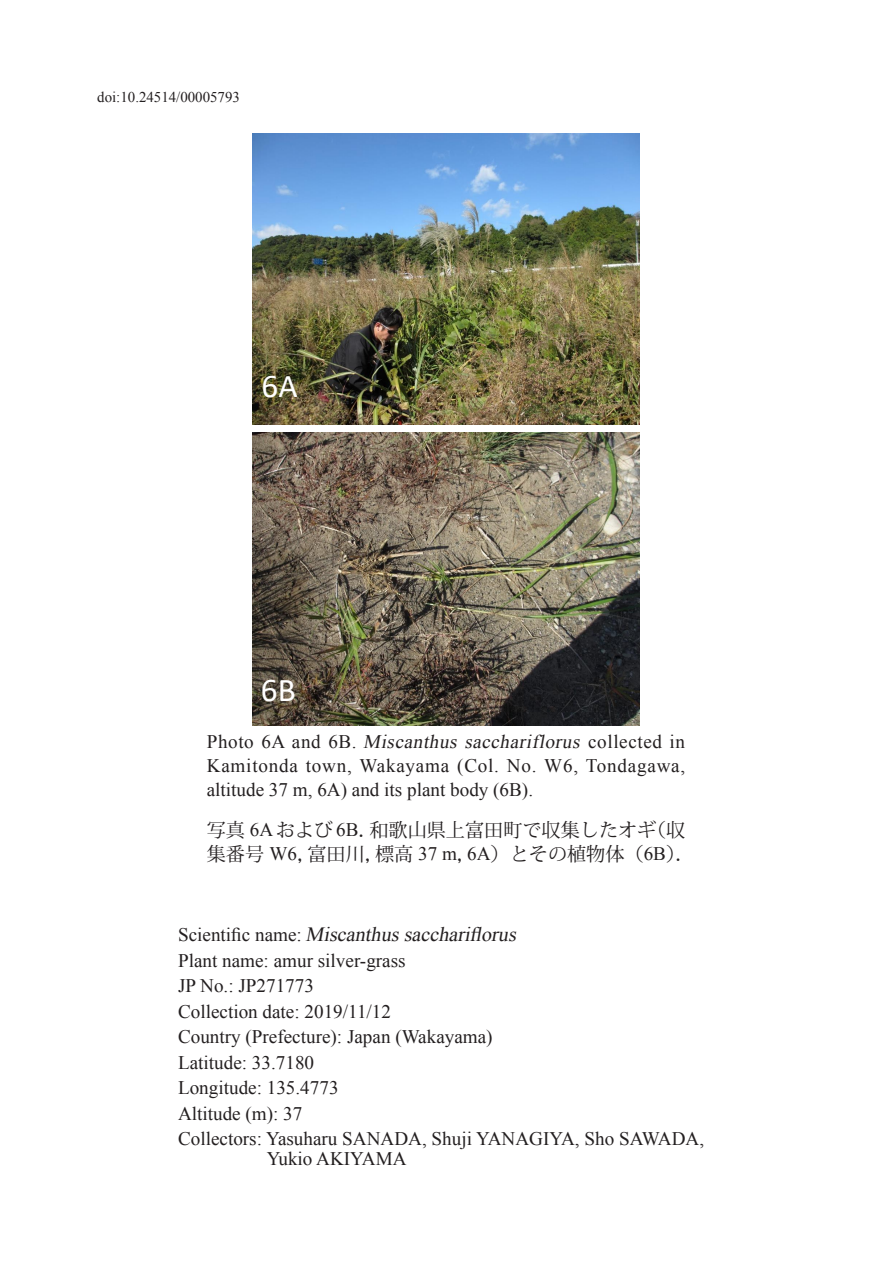
<style>
.page{position:relative;width:893px;height:1263px;background:#fff}
.page>*{position:absolute;margin:0;border:0;box-sizing:border-box;transform-origin:0 0}
.t1{font:33.3px "Calibri";color:#fff}
.t2{font:italic 20.25px "Times New Roman";color:#231f20}
.t3{font:19.2px/23.9px "Times New Roman";color:#231f20;text-align:justify}
.t4{font:19.2px/23.9px "Koz Min Pro";color:#231f20}
.t5{font:14.85px "Times New Roman";color:#231f20}
.s1{font-style:italic}
.s2{font-family:"Times New Roman"}
.s3{font-style:normal;font-size:19.2px}
</style>
<div class="page">
<img style="left:252px;top:133px;width:387px;height:291px">
<img style="left:252px;top:433px;width:387px;height:292px">
<p class="t5" style="left:97px;top:87px;width:144px">doi:10.24514/00005793</p>
<p class="t1" style="left:262px;top:363px;width:38px">A6</p>
<p class="t1" style="left:261px;top:666px;width:37px">B6</p>
<p class="t3" style="left:207px;top:729px;width:480px">P h o t o A6 a n d B6 . <span class="s1">Miscanthus sacchariflorus</span> c o l l e c t e d i n Kamitonda town, Wakayama (Col. No W. 6, Tondagawa, altitude 37 m A6, ) and its plant body B6( .(</p>
<p class="t4" style="left:647px;top:817px;width:40px">（収</p>
<p class="t4" style="left:369px;top:817px;width:289px">和歌山県上富田町で収集したオギ</p>
<p class="t4" style="left:375px;top:817px;width:321px;text-indent:-168px">写真 <span class="s2">6A</span>および <span class="s2">B6</span> ．<br>標高 <span class="s2">37 m</span>，<span class="s2">6A</span>）とその植物体（ <span class="s2">B6</span> ．(</p>
<p class="t4" style="left:307px;top:841px;width:78px">富田川，</p>
<p class="t4" style="left:207px;top:841px;width:111px">集番号 <span class="s2">W6</span>，</p>
<p class="t2" style="left:178px;top:920px;width:344px"><span class="s3">S c i e n t i fi c n a m e :</span> Miscanthus sacchariflorus</p>
<p class="t3" style="left:178px;top:947px;width:229px">Plant name: amur silver-grass</p>
<p class="t3" style="left:178px;top:973px;width:137px">JP No.: JP271773</p>
<p class="t3" style="left:178px;top:998px;width:214px">Collection date: 2019/11/12</p>
<p class="t3" style="left:178px;top:1024px;width:316px">Country (Prefecture :) Japan (Wakayama(</p>
<p class="t3" style="left:178px;top:1050px;width:138px">Latitude: 33.7180</p>
<p class="t3" style="left:178px;top:1075px;width:162px">Longitude: 135.4773</p>
<p class="t3" style="left:178px;top:1101px;width:126px">Altitude m( :( 3 7</p>
<p class="t3" style="left:178px;top:1126px;width:528px">Collectors: Yasuharu SANADA, Shuji YANAGIYA, Sho SAWADA,</p>
<p class="t3" style="left:267px;top:1146px;width:141px">Yukio AKIYAMA</p>
</div>
